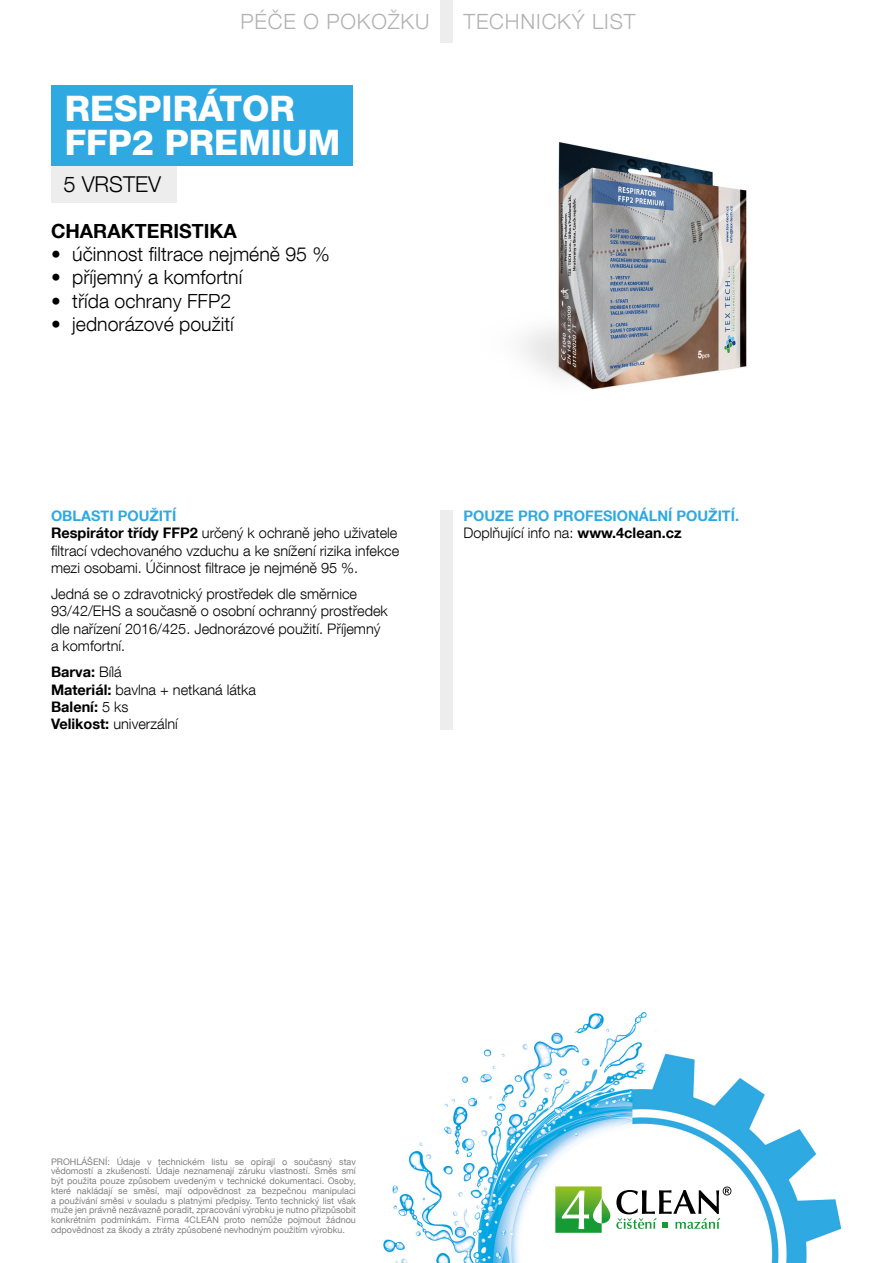
<style>
.page{position:relative;width:893px;height:1263px;background:#fff}
.page>*{position:absolute;margin:0;border:0;box-sizing:border-box;transform-origin:0 0}
.t1{font:800 35.1px/34.5px "Helvetica Neue LT Com";color:#fff}
.t2{font:300 21.9px "Helvetica Neue LT Com";color:#000}
.t3{font:300 21px "Helvetica Neue LT Com";letter-spacing:.04em;color:#b3b2b2}
.t4{font:300 19.5px "Helvetica Neue LT Com";color:#000}
.t5{font:700 19.5px "Helvetica Neue LT Com";color:#000}
.t6{font:300 14.55px/17.4px "Helvetica Neue LT Com";color:#000}
.t7{font:700 14.55px "Helvetica Neue LT Com";color:#2fa9e1}
.t8{font:9px/9.8px "Helvetica Neue LT Com";color:#808080;text-align:justify}
.s1{font-weight:700}
</style>
<div class="page">
<img style="left:383px;top:1012px;width:459px;height:251px">
<div style="left:51px;top:166px;width:126px;height:36px;background:#ededed"></div>
<div style="left:51px;top:85px;width:301px;height:81px;background:#2fa9e1"></div>
<img style="left:522px;top:142px;width:225px;height:248px">
<div style="left:440px;top:510px;width:13px;height:219px;background:#ededed"></div>
<div style="left:555px;top:1186px;width:176px;height:47px;background:#fff"></div>
<svg style="left:555px;top:1186px;width:55px;height:47px"></svg>
<svg style="left:616px;top:1186px;width:115px;height:43px"></svg>
<div style="left:440px;top:0;width:13px;height:43px;background:#ededed"></div>
<h3 class="t3" style="left:240px;top:8px;width:191px">PÉČE O POKOŽKU</h3>
<h3 class="t3" style="left:463px;top:8px;width:173px">TECHNICKÝ LIST</h3>
<p class="t1" style="left:65px;top:91px;width:277px">RESPIRÁTOR<br>FFP2 PREMIUM</p>
<p class="t2" style="left:63px;top:171px;width:99px">5 VRSTEV</p>
<p class="t5" style="left:51px;top:218px;width:187px">CHARAKTERISTIKA</p>
<p class="t4" style="left:51px;top:242px;width:280px">• účinnost filtrace nejméně 95 %</p>
<p class="t4" style="left:51px;top:265px;width:193px">• příjemný a komfortní</p>
<p class="t4" style="left:51px;top:289px;width:182px">• třída ochrany FFP2</p>
<p class="t4" style="left:51px;top:312px;width:184px">• jednorázové použití</p>
<p class="t7" style="left:51px;top:506px;width:127px">OBLASTI POUŽITÍ</p>
<p class="t6" style="left:51px;top:524px;width:350px"><span class="s1">Respirátor třídy FFP2</span> určený k ochraně jeho uživatele filtrací vdechovaného vzduchu a ke snížení rizika infekce mezi osobami. Účinnost filtrace je nejméně 95 %.</p>
<p class="t6" style="left:51px;top:585px;width:338px">Jedná se o zdravotnický prostředek dle směrnice 93/42/EHS a současně o osobní ochranný prostředek dle nařízení 2016/425. Jednorázové použití. Příjemný a komfortní.</p>
<p class="t6" style="left:51px;top:663px;width:207px"><span class="s1">Barva:</span> Bílá<br><span class="s1">Materiál:</span> bavlna + netkaná látka<br><span class="s1">Balení:</span> 5 ks<br><span class="s1">Velikost:</span> univerzální</p>
<p class="t7" style="left:463px;top:506px;width:277px">POUZE PRO PROFESIONÁLNÍ POUŽITÍ.</p>
<p class="t6" style="left:463px;top:524px;width:220px">Doplňující info na: <span class="s1">www.4clean.cz</span></p>
<p class="t8" style="left:51px;top:1156px;width:306px">PROHLÁŠENÍ: Údaje v technickém listu se opírají o současný stav vědomostí a zkušeností. Údaje neznamenají záruku vlastností. Směs smí být použita pouze způsobem uvedeným v technické dokumentaci. Osoby, které nakládají se směsí, mají odpovědnost za bezpečnou manipulaci a používání směsi v souladu s platnými předpisy. Tento technický list však muže jen právně nezávazně poradit, zpracování výrobku je nutno přizpůsobit konkrétním podmínkám. Firma 4CLEAN proto nemůže pojmout žádnou odpovědnost za škody a ztráty způsobené nevhodným použitím výrobku.</p>
</div>
